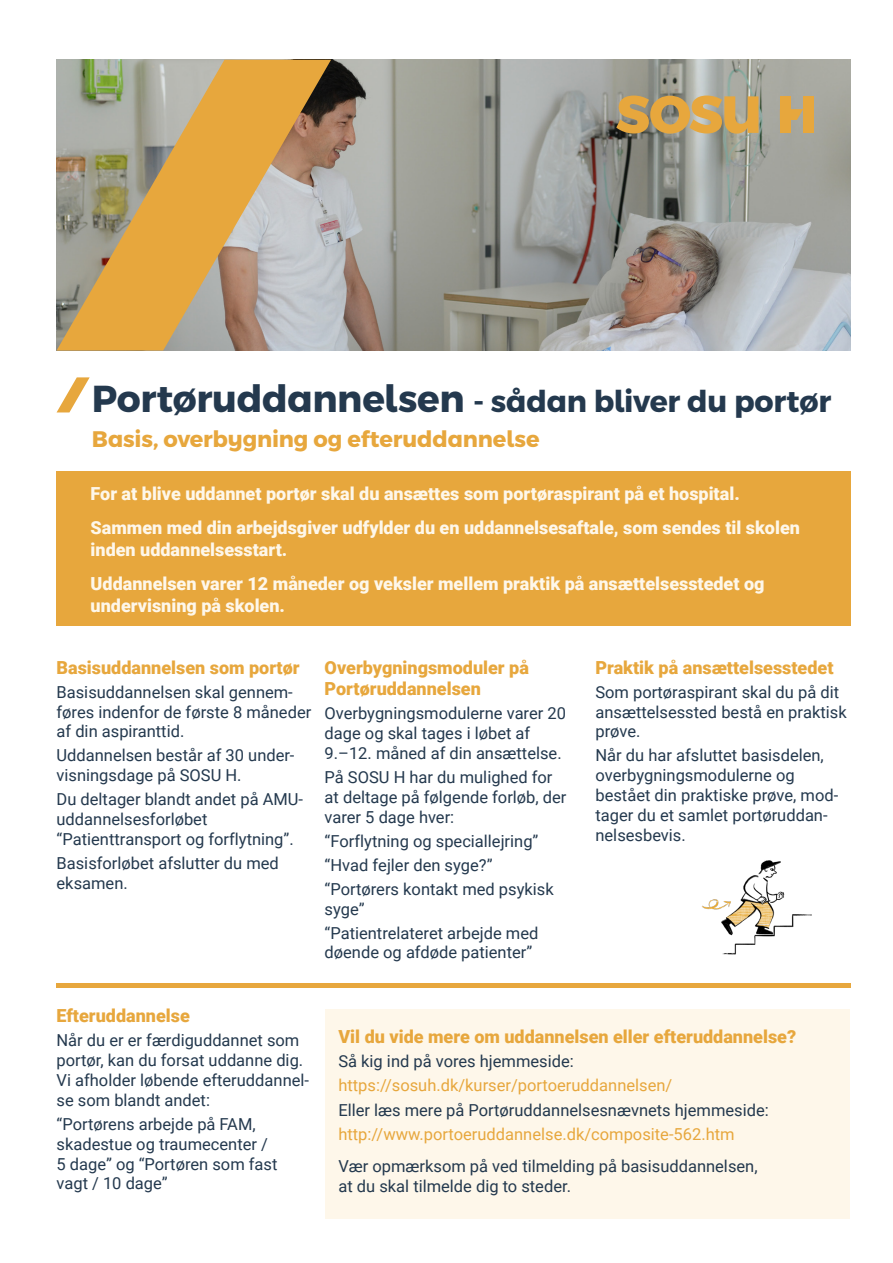
<style>
.page{position:relative;width:893px;height:1263px;background:#fff}
.page>*{position:absolute;margin:0;border:0;box-sizing:border-box;transform-origin:0 0}
.overskrift_sosu_h{font:700 30px "Montserrat H";letter-spacing:-.01em;color:#24394e}
.overskrift_sosu_h-2{font:700 22.5px "Montserrat H";letter-spacing:-.005em;color:#e7a73d}
.rubrik_sosu_h{font:900 18px/21.6px "Roboto";color:#fef7ea}
.tekst_11_sosu_h{font:900 18px/21.6px "Roboto";color:#e7a73d}
.rubrik_sosu_h-2{font:900 18px "Roboto";color:#e7a73d}
.tekst_11_sosu_h-2{font:16.5px/19.8px "Roboto";color:#24394e}
.tekst_11_sosu_h-3{font:16.5px "Roboto";color:#e7a73d}
.s1{font-size:37.5px}
</style>
<div class="page">
<img style="left:57px;top:60px;width:794px;height:291px">
<svg style="left:791px;top:109px;width:12px;height:11px"></svg>
<div style="left:780px;top:96px;width:11px;height:37px;background:#e7a73d"></div>
<div style="left:803px;top:96px;width:11px;height:37px;background:#e7a73d"></div>
<svg style="left:616px;top:96px;width:142px;height:38px;background:#c7a05b"></svg>
<svg style="left:57px;top:377px;width:33px;height:35px"></svg>
<div style="left:57px;top:472px;width:794px;height:154px;background:#e7a73d"></div>
<svg style="left:57px;top:60px;width:274px;height:290px;background:#c0a575"></svg>
<img style="left:702px;top:860px;width:110px;height:95px">
<div style="left:326px;top:1009px;width:524px;height:209px;background:#fef7ea"></div>
<div style="left:57px;top:983px;width:794px;height:5px;background:#e7a73d"></div>
<p class="overskrift_sosu_h" style="left:92px;top:377px;width:741px"><span class="s1">Portøruddannelsen</span> - sådan bliver du portør</p>
<p class="overskrift_sosu_h-2" style="left:92px;top:421px;width:449px">Basis, overbygning og efteruddannelse</p>
<p class="rubrik_sosu_h" style="left:91px;top:482px;width:651px">For at blive uddannet portør skal du ansættes som portøraspirant på et hospital.</p>
<p class="rubrik_sosu_h" style="left:91px;top:516px;width:711px">Sammen med din arbejdsgiver udfylder du en uddannelsesaftale, som sendes til skolen inden uddannelsesstart.</p>
<p class="rubrik_sosu_h" style="left:91px;top:572px;width:675px">Uddannelsen varer 12 måneder og veksler mellem praktik på ansættelsesstedet og undervisning på skolen.</p>
<p class="tekst_11_sosu_h" style="left:57px;top:656px;width:245px">Basisuddannelsen som portør</p>
<p class="tekst_11_sosu_h-2" style="left:57px;top:681px;width:256px">Basisuddannelsen skal gennem&shy;føres indenfor de første 8 måneder af din aspiranttid.</p>
<p class="tekst_11_sosu_h-2" style="left:57px;top:745px;width:239px">Uddannelsen består af 30 under&shy;visningsdage på SOSU H.</p>
<p class="tekst_11_sosu_h-2" style="left:57px;top:789px;width:248px">Du deltager blandt andet på AMU&shy;uddannelsesforløbet “Patienttransport og forflytning”.</p>
<p class="tekst_11_sosu_h-2" style="left:57px;top:852px;width:224px">Basisforløbet afslutter du med eksamen.</p>
<p class="tekst_11_sosu_h" style="left:325px;top:656px;width:206px">Overbygningsmoduler på<br>Portøruddannelsen</p>
<p class="tekst_11_sosu_h-2" style="left:325px;top:703px;width:243px">Overbygningsmodulerne varer 20 dage og skal tages i løbet af<br>9.–12. måned af din ansættelse.</p>
<p class="tekst_11_sosu_h-2" style="left:325px;top:767px;width:243px">På SOSU H har du mulighed for at deltage på følgende forløb, der varer 5 dage hver:</p>
<p class="tekst_11_sosu_h-2" style="left:325px;top:828px;width:231px;line-height:24px">“Forflytning og speciallejring” “Hvad fejler den syge?” “Portørers kontakt med psykisk</p>
<p class="tekst_11_sosu_h-2" style="left:325px;top:896px;width:215px;line-height:24px">syge”<br>“Patientrelateret arbejde med</p>
<p class="tekst_11_sosu_h-2" style="left:325px;top:942px;width:209px">døende og afdøde patienter”</p>
<p class="tekst_11_sosu_h" style="left:595px;top:656px;width:240px">Praktik på ansættelsesstedet</p>
<p class="tekst_11_sosu_h-2" style="left:595px;top:681px;width:253px">Som portøraspirant skal du på dit ansættelsessted bestå en praktisk prøve.</p>
<p class="tekst_11_sosu_h-2" style="left:595px;top:745px;width:244px">Når du har afsluttet basisdelen, overbygningsmodulerne og bestået din praktiske prøve, mod&shy;tager du et samlet portøruddan&shy;nelsesbevis.</p>
<p class="tekst_11_sosu_h" style="left:57px;top:1004px;width:135px">Efteruddannelse</p>
<p class="tekst_11_sosu_h-2" style="left:57px;top:1030px;width:254px">Når du er er færdiguddannet som portør, kan du forsat uddanne dig.<br>Vi afholder løbende efteruddannel&shy;se som blandt andet:</p>
<p class="tekst_11_sosu_h-2" style="left:57px;top:1113px;width:222px">“Portørens arbejde på FAM, skadestue og traumecenter /<br>5 dage” og “Portøren som fast vagt / 10 dage”</p>
<p class="rubrik_sosu_h-2" style="left:338px;top:1024px;width:459px">Vil du vide mere om uddannelsen eller efteruddannelse?</p>
<p class="tekst_11_sosu_h-2" style="left:338px;top:1051px;width:237px">Så kig ind på vores hjemmeside:</p>
<p class="tekst_11_sosu_h-3" style="left:338px;top:1074px;width:335px">https://sosuh.dk/kurser/portoeruddannelsen/</p>
<p class="tekst_11_sosu_h-2" style="left:338px;top:1099px;width:432px">Eller læs mere på Portøruddannelsesnævnets hjemmeside:</p>
<p class="tekst_11_sosu_h-3" style="left:338px;top:1122px;width:398px">http://www.portoeruddannelse.dk/composite-562.htm</p>
<p class="tekst_11_sosu_h-2" style="left:338px;top:1156px;width:421px">Vær opmærksom på ved tilmelding på basisuddannelsen, at du skal tilmelde dig to steder.</p>
</div>
